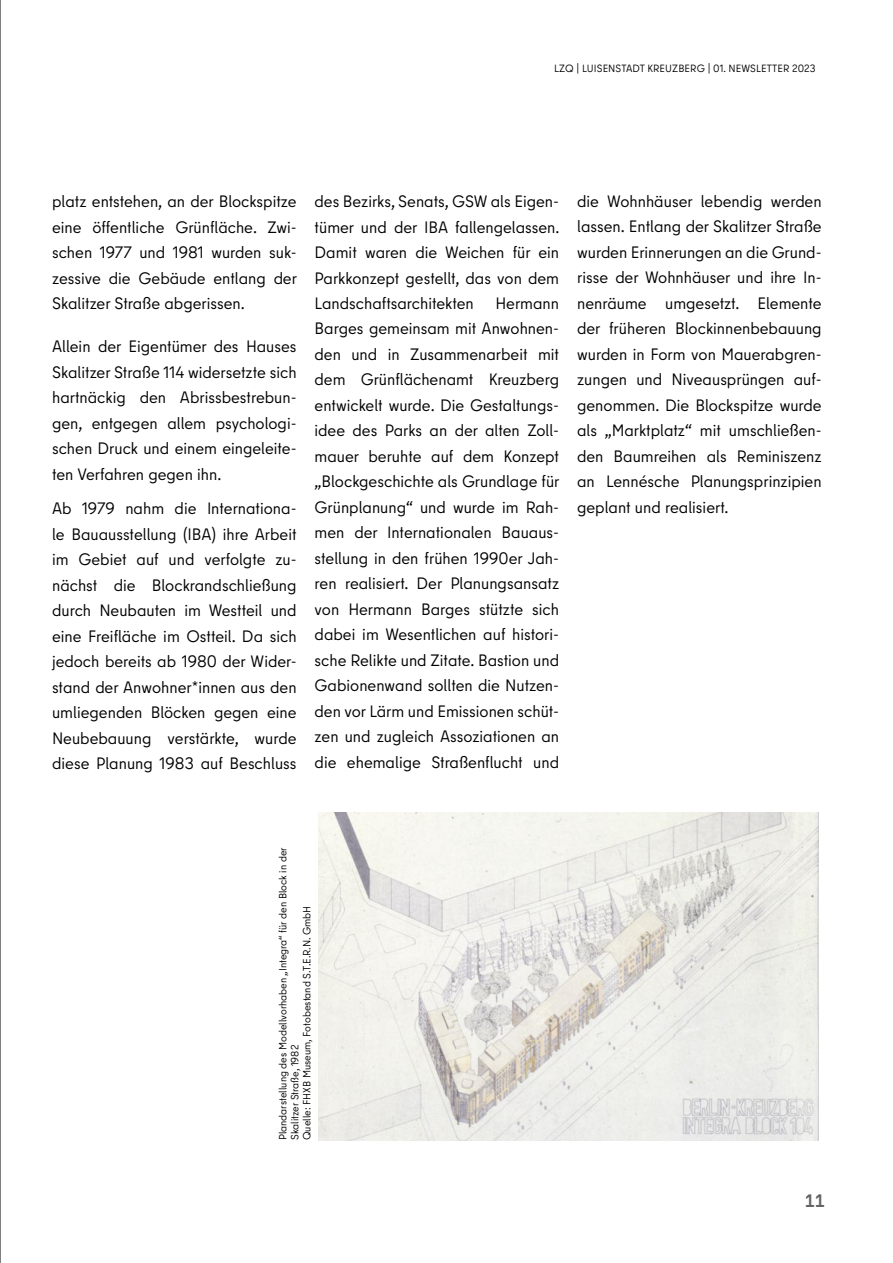
<style>
.page{position:relative;width:893px;height:1263px;background:#fff}
.page>*{position:absolute;margin:0;border:0;box-sizing:border-box;transform-origin:0 0}
.t1{font:700 18px "Berlin Type Office";color:#636363}
.t2{font:16.5px/25.5px "Berlin Type";color:#000;text-align:justify}
.t3{font:10.5px/12px "Berlin Type";color:#000}
</style>
<div class="page">
<img style="left:319px;top:812px;width:499px;height:329px">
<hr style="left:0;top:0;width:1px;height:1263px;background:#000">
<p class="t3" style="left:554px;top:62px;width:263px">LZQ | LUISENSTADT KREUZBERG | 01. NEWSLETTER 2023</p>
<p class="t2" style="left:52px;top:189px;width:246px">platz entstehen, an der Blockspitze eine öffentliche Grünfläche. Zwi&shy;schen 1977 und 1981 wurden suk&shy;zessive die Gebäude entlang der Skalitzer Straße abgerissen.</p>
<p class="t2" style="left:52px;top:334px;width:246px">Allein der Eigentümer des Hauses Skalitzer Straße 114 widersetzte sich hartnäckig den Abrissbestrebun&shy;gen, entgegen allem psychologi&shy;schen Druck und einem eingeleite&shy;ten Verfahren gegen ihn.</p>
<p class="t2" style="left:52px;top:496px;width:246px">Ab 1979 nahm die Internationa&shy;le Bauausstellung (IBA) ihre Arbeit im Gebiet auf und verfolgte zu&shy;nächst die Blockrandschließung durch Neubauten im Westteil und eine Freifläche im Ostteil. Da sich jedoch bereits ab 1980 der Wider&shy;stand der Anwohner*innen aus den umliegenden Blöcken gegen eine Neubebauung verstärkte, wurde diese Planung 1983 auf Beschluss</p>
<p class="t2" style="left:315px;top:189px;width:246px">des Bezirks, Senats, GSW als Eigen&shy;tümer und der IBA fallengelassen.<br>Damit waren die Weichen für ein Parkkonzept gestellt, das von dem Landschaftsarchitekten</p>
<p class="t2" style="left:315px;top:291px;width:246px;text-indent:181px">Hermann Barges gemeinsam mit Anwohnen&shy;den und in Zusammenarbeit mit dem Grünflächenamt Kreuzberg entwickelt wurde. Die Gestaltungs&shy;idee des Parks an der alten Zoll&shy;mauer beruhte auf dem Konzept „Blockgeschichte als Grundlage für Grünplanung“ und wurde im Rah&shy;men der Internationalen Bauaus&shy;stellung in den frühen 1990er Jah&shy;ren realisiert. Der Planungsansatz von Hermann Barges stützte sich dabei im Wesentlichen auf histori&shy;sche Relikte und Zitate. Bastion und Gabionenwand sollten die Nutzen&shy;den vor Lärm und Emissionen schüt&shy;zen und zugleich Assoziationen an die ehemalige Straßenflucht und</p>
<p class="t2" style="left:577px;top:188px;width:246px">die Wohnhäuser lebendig werden lassen. Entlang der Skalitzer Straße wurden Erinnerungen an die Grund&shy;risse der Wohnhäuser und ihre In&shy;nenräume umgesetzt. Elemente der früheren Blockinnenbebauung wurden in Form von Mauerabgren&shy;zungen und Niveausprüngen auf&shy;genommen. Die Blockspitze wurde als „Marktplatz“ mit umschließen&shy;den Baumreihen als Reminiszenz an Lennésche Planungsprinzipien geplant und realisiert.</p>
<p class="t3" style="left:277px;top:1140px;width:294px;rotate:-90deg">Plandarstellung des Modellvorhaben „Integra“ für den Block in der<br>Skalitzer Straße, 1982<br>Quelle: FHXB Museum, Fotobestand S.T.E.R.N. GmbH</p>
<p class="t1" style="left:805px;top:1189px;width:22px">11</p>
</div>
